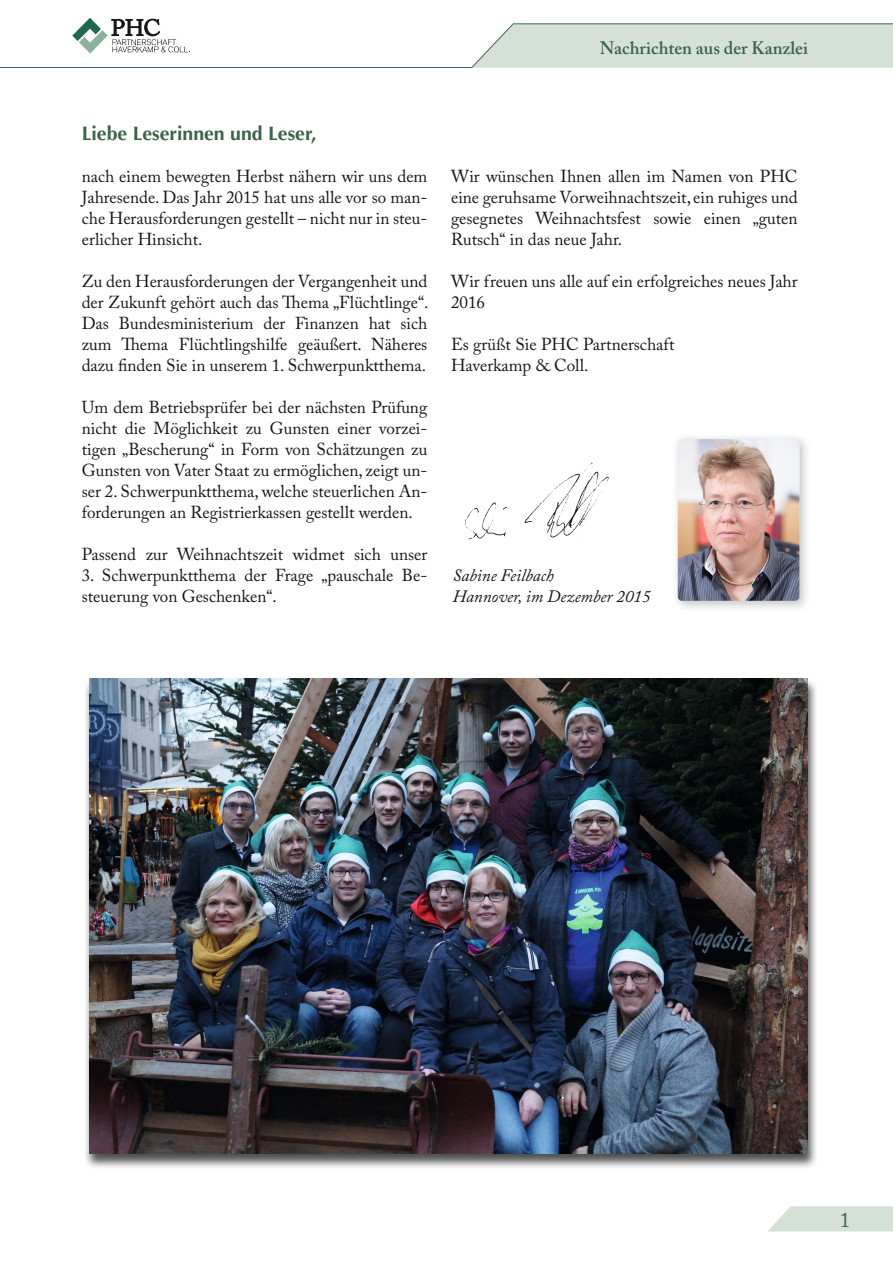
<style>
.page{position:relative;width:893px;height:1263px;background:#fff}
.page>*{position:absolute;margin:0;border:0;box-sizing:border-box;transform-origin:0 0}
.t1{font:21px "Adobe Caslon Pro";color:#3b6548}
.Headline_Kanzlei{font:700 19.5px "Optima";color:#3b6548}
.Kolumnentitel{font:600 18px "Adobe Caslon Pro";color:#3b6548}
.Grundtext_Kanzlei{font:17.25px/21px "Adobe Caslon Pro";color:#151616;text-align:justify}
.Grundtext_Kanzlei-2{font:italic 17.25px "Adobe Caslon Pro";color:#151616}
</style>
<div class="page">
<svg style="left:72px;top:18px;width:118px;height:36px"></svg>
<svg style="left:768px;top:1206px;width:125px;height:25px;background:#d9e4db"></svg>
<hr style="left:0;top:67px;width:472px;height:1px;background:#3b6548">
<svg style="left:471px;top:23px;width:422px;height:45px;background:#d4e0d6"></svg>
<div style="left:672px;top:433px;width:140px;height:180px;background:#151616;opacity:.25"></div>
<img style="left:678px;top:439px;width:121px;height:162px">
<img style="left:465px;top:462px;width:144px;height:78px">
<div style="left:84px;top:678px;width:734px;height:492px;background:#151616;opacity:.75"></div>
<img style="left:89px;top:678px;width:719px;height:476px">
<p class="Kolumnentitel" style="left:600px;top:37px;width:210px">Nachrichten aus der Kanzlei</p>
<p class="Headline_Kanzlei" style="left:82px;top:122px;width:236px">Liebe Leserinnen und Leser,</p>
<p class="Grundtext_Kanzlei" style="left:82px;top:166px;width:347px">nach einem bewegten Herbst nähern wir uns dem Jahresende. Das Jahr 2015 hat uns alle vor so man&shy;che Herausforderungen gestellt – nicht nur in steu&shy;erlicher Hinsicht.</p>
<p class="Grundtext_Kanzlei" style="left:82px;top:271px;width:348px">Zu den Herausforderungen der Vergangenheit und der Zukunft gehört auch das Thema „Flüchtlinge“.<br>Das Bundesministerium der Finanzen hat sich zum Thema Flüchtlingshilfe geäußert. Näheres dazu finden Sie in unserem 1. Schwerpunktthema.</p>
<p class="Grundtext_Kanzlei" style="left:82px;top:397px;width:347px">Um dem Betriebsprüfer bei der nächsten Prüfung nicht die Möglichkeit zu Gunsten einer vorzei&shy;tigen „Bescherung“ in Form von Schätzungen zu Gunsten von Vater Staat zu ermöglichen, zeigt un&shy;ser 2. Schwerpunktthema, welche steuerlichen An&shy;forderungen an Registrierkassen gestellt werden.</p>
<p class="Grundtext_Kanzlei" style="left:82px;top:544px;width:347px">Passend zur Weihnachtszeit widmet sich unser</p>
<p class="Grundtext_Kanzlei" style="left:82px;top:565px;width:347px">3. Schwerpunktthema der Frage „pauschale Be&shy;steuerung von Geschenken“.</p>
<p class="Grundtext_Kanzlei-2" style="left:453px;top:565px;width:102px">Sabine Feilbach</p>
<p class="Grundtext_Kanzlei" style="left:451px;top:166px;width:348px">Wir wünschen Ihnen allen im Namen von PHC eine geruhsame Vorweihnachtszeit, ein ruhiges und gesegnetes Weihnachtsfest sowie einen „guten Rutsch“ in das neue Jahr.</p>
<p class="Grundtext_Kanzlei" style="left:451px;top:271px;width:348px">Wir freuen uns alle auf ein erfolgreiches neues Jahr<br>2016</p>
<p class="Grundtext_Kanzlei" style="left:451px;top:334px;width:225px">Es grüßt Sie PHC Partnerschaft<br>Haverkamp &amp; Coll.</p>
<p class="Grundtext_Kanzlei-2" style="left:453px;top:586px;width:199px">Hannover, im Dezember 2015</p>
<p class="t1" style="left:840px;top:1207px;width:12px">1</p>
</div>
